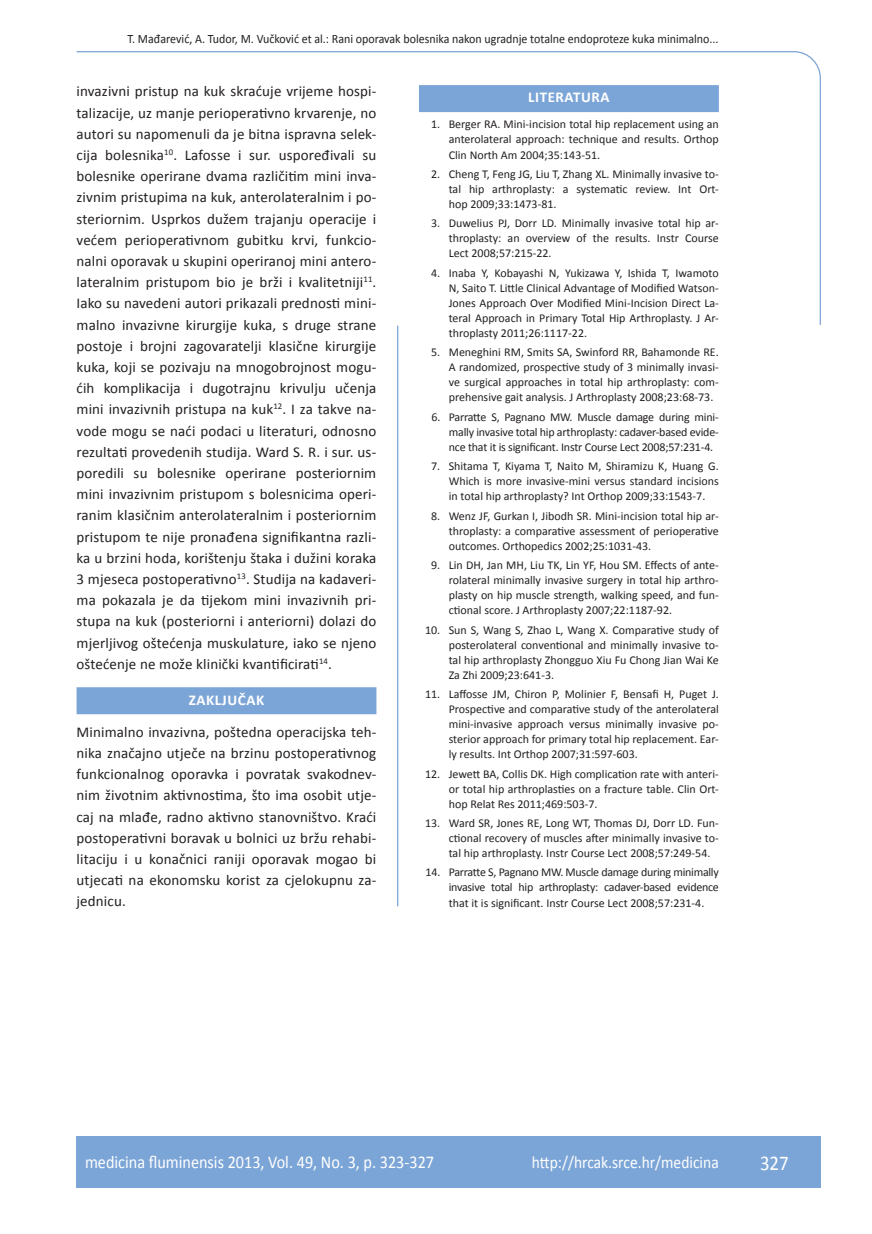
<style>
.page{position:relative;width:872px;height:1234px;background:#fff}
.page>*{position:absolute;margin:0;border:0;box-sizing:border-box;transform-origin:0 0}
.t1{font:21px "Calibri";color:#fff;scale:.9 1}
.t2{font:18px "Calibri";color:#fff;scale:.9 1}
.t3{font:17.25px "Calibri";color:#fff;scale:.9 1}
.t4{font:15px/21.1px "Calibri";letter-spacing:.01em;color:#231f20;text-align:justify}
.t5{font:700 15px "Calibri";letter-spacing:.04em;color:#fff}
.t6{font:12.75px "Calibri";color:#231f20;scale:.94 1}
.t7{font:12px/15px "Calibri";color:#231f20;text-align:justify}
</style>
<div class="page">
<svg style="left:76px;top:51px;width:745px;height:275px"></svg>
<hr style="left:397px;top:325px;width:1px;height:581px;background:#7ca5d7">
<div style="left:77px;top:1135px;width:744px;height:51px;background:#7ca5d7"></div>
<div style="left:77px;top:687px;width:299px;height:27px;background:#7ca5d7"></div>
<div style="left:419px;top:85px;width:300px;height:27px;background:#7ca5d7"></div>
<p class="t6" style="left:127px;top:30px;width:630px">T. Mađarević, A. Tudor, M. Vučković et al.: Rani oporavak bolesnika nakon ugradnje totalne endoproteze kuka minimalno...</p>
<p class="t4" style="left:77px;top:80px;width:301px">invazivni pristup na kuk skraćuje vrijeme hospi&shy;talizacije, uz manje perioperativno krvarenje, no autori su napomenuli da je bitna ispravna selek&shy;cija bolesnika<sup>10</sup>. Lafosse i sur. uspoređivali su bolesnike operirane dvama različitim mini inva&shy;zivnim pristupima na kuk, anterolateralnim i po&shy;steriornim. Usprkos dužem trajanju operacije i većem perioperativnom gubitku krvi, funkcio&shy;nalni oporavak u skupini operiranoj mini antero&shy;lateralnim pristupom bio je brži i kvalitetniji<sup>11</sup>.<br>Iako su navedeni autori prikazali prednosti mini&shy;malno invazivne kirurgije kuka, s druge strane postoje i brojni zagovaratelji klasične kirurgije kuka, koji se pozivaju na mnogobrojnost mogu&shy;ćih komplikacija i dugotrajnu krivulju učenja mini invazivnih pristupa na kuk<sup>12</sup>. I za takve na&shy;vode mogu se naći podaci u literaturi, odnosno rezultati provedenih studija. Ward S. R. i sur. us&shy;poredili su bolesnike operirane posteriornim mini invazivnim pristupom s bolesnicima operi&shy;ranim klasičnim anterolateralnim i posteriornim pristupom te nije pronađena signifikantna razli&shy;ka u brzini hoda, korištenju štaka i dužini koraka 3 mjeseca postoperativno<sup>13</sup>. Studija na kadaveri&shy;ma pokazala je da tijekom mini invazivnih pri&shy;stupa na kuk (posteriorni i anteriorni) dolazi do mjerljivog oštećenja muskulature, iako se njeno oštećenje ne može klinički kvantificirati<sup>14</sup>.</p>
<p class="t5" style="left:189px;top:690px;width:77px">ZAKLJUČAK</p>
<p class="t4" style="left:77px;top:720px;width:301px">Minimalno invazivna, poštedna operacijska teh&shy;nika značajno utječe na brzinu postoperativnog funkcionalnog oporavka i povratak svakodnev&shy;nim životnim aktivnostima, što ima osobit utje&shy;caj na mlađe, radno aktivno stanovništvo. Kraći postoperativni boravak u bolnici uz bržu rehabi&shy;litaciju i u konačnici raniji oporavak mogao bi utjecati na ekonomsku korist za cjelokupnu za&shy;jednicu.</p>
<p class="t5" style="left:528px;top:88px;width:83px">LITERATURA</p>
<p class="t7" style="left:449px;top:116px;width:271px;text-indent:-18px">1. Berger RA. Mini-incision total hip replacement using an anterolateral approach: technique and results. Orthop Clin North Am 2004;35:143-51.</p>
<p class="t7" style="left:449px;top:166px;width:271px;text-indent:-18px">2. Cheng T, Feng JG, Liu T, Zhang XL. Minimally invasive to&shy;tal hip arthroplasty: a systematic review. Int Ort&shy;hop 2009;33:1473-81.</p>
<p class="t7" style="left:449px;top:215px;width:271px;text-indent:-18px">3. Duwelius PJ, Dorr LD. Minimally invasive total hip ar&shy;throplasty: an overview of the results. Instr Course Lect 2008;57:215-22.</p>
<p class="t7" style="left:449px;top:264px;width:271px;text-indent:-18px">4. Inaba Y, Kobayashi N, Yukizawa Y, Ishida T, Iwamoto N, Saito T. Little Clinical Advantage of Modified Watson-Jones Approach Over Modified Mini-Incision Direct La&shy;teral Approach in Primary Total Hip Arthroplasty. J Ar&shy;throplasty 2011;26:1117-22.</p>
<p class="t7" style="left:449px;top:344px;width:271px;text-indent:-18px">5. Meneghini RM, Smits SA, Swinford RR, Bahamonde RE.<br>A randomized, prospective study of 3 minimally invasi&shy;ve surgical approaches in total hip arthroplasty: com&shy;prehensive gait analysis. J Arthroplasty 2008;23:68-73.</p>
<p class="t7" style="left:449px;top:408px;width:271px;text-indent:-17px">6. Parratte S, Pagnano MW. Muscle damage during mini&shy;mally invasive total hip arthroplasty: cadaver-based evide&shy;nce that it is significant. Instr Course Lect 2008;57:231-4.</p>
<p class="t7" style="left:449px;top:458px;width:271px;text-indent:-18px">7. Shitama T, Kiyama T, Naito M, Shiramizu K, Huang G.<br>Which is more invasive-mini versus standard incisions in total hip arthroplasty? Int Orthop 2009;33:1543-7.</p>
<p class="t7" style="left:449px;top:507px;width:271px;text-indent:-18px">8. Wenz JF, Gurkan I, Jibodh SR. Mini-incision total hip ar&shy;throplasty: a comparative assessment of perioperative outcomes. Orthopedics 2002;25:1031-43.</p>
<p class="t7" style="left:449px;top:557px;width:271px;text-indent:-18px">9. Lin DH, Jan MH, Liu TK, Lin YF, Hou SM. Effects of ante&shy;rolateral minimally invasive surgery in total hip arthro&shy;plasty on hip muscle strength, walking speed, and fun&shy;ctional score. J Arthroplasty 2007;22:1187-92.</p>
<p class="t7" style="left:449px;top:621px;width:271px;text-indent:-24px">10. Sun S, Wang S, Zhao L, Wang X. Comparative study of posterolateral conventional and minimally invasive to&shy;tal hip arthroplasty Zhongguo Xiu Fu Chong Jian Wai Ke Za Zhi 2009;23:641-3.</p>
<p class="t7" style="left:449px;top:685px;width:271px;text-indent:-24px">11. Laffosse JM, Chiron P, Molinier F, Bensafi H, Puget J.<br>Prospective and comparative study of the anterolateral mini-invasive approach versus minimally invasive po&shy;sterior approach for primary total hip replacement. Ear&shy;ly results. Int Orthop 2007;31:597-603.</p>
<p class="t7" style="left:449px;top:765px;width:271px;text-indent:-24px">12. Jewett BA, Collis DK. High complication rate with anteri&shy;or total hip arthroplasties on a fracture table. Clin Ort&shy;hop Relat Res 2011;469:503-7.</p>
<p class="t7" style="left:449px;top:814px;width:271px;text-indent:-24px">13. Ward SR, Jones RE, Long WT, Thomas DJ, Dorr LD. Fun&shy;ctional recovery of muscles after minimally invasive to&shy;tal hip arthroplasty. Instr Course Lect 2008;57:249-54.</p>
<p class="t7" style="left:449px;top:864px;width:271px;text-indent:-23px">14. Parratte S, Pagnano MW. Muscle damage during minimally invasive total hip arthroplasty: cadaver-based evidence that it is significant. Instr Course Lect 2008;57:231-4.</p>
<h2 class="t2" style="left:85px;top:1150px;width:389px">medicina fluminensis 2013, Vol. 49, No. 3, p. 323-327</h2>
<h3 class="t3" style="left:532px;top:1151px;width:209px">http://hrcak.srce.hr/medicina</h3>
<h1 class="t1" style="left:760px;top:1149px;width:33px">327</h1>
</div>
